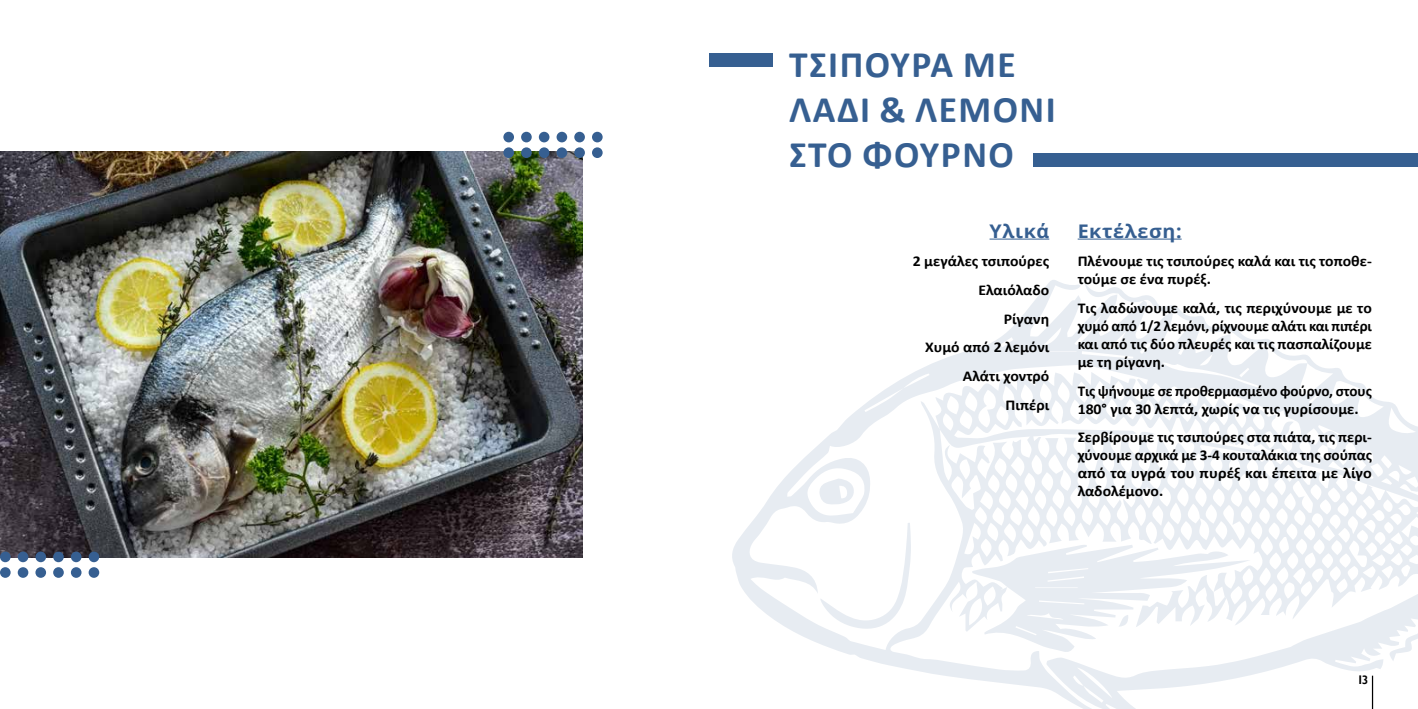
<style>
.page{position:relative;width:1418px;height:709px;background:#fff}
.page>*{position:absolute;margin:0;border:0;box-sizing:border-box;transform-origin:0 0}
.t1{font:700 37.5px/45px "Calibri";letter-spacing:.04em;color:#365f91}
.t2{font:700 18.75px "Open Sans";letter-spacing:.03em;color:#365f91;scale:1.05 1}
.t3{font:700 15px/28.6px "Calibri";color:#000;text-align:right;scale:1.05 1}
.t4{font:700 15px/18px "Calibri";color:#000;text-align:justify;scale:1.04 1}
.t5{font:700 15px/18px "Calibri";color:#000}
.t6{font:600 12.5px "Gill Sans Hel";color:#000}
</style>
<div class="page">
<svg style="left:732px;top:280px;width:685px;height:429px"></svg>
<svg style="left:972px;top:544px;width:278px;height:108px"></svg>
<svg style="left:820px;top:522px;width:91px;height:112px"></svg>
<svg style="left:1138px;top:432px;width:17px;height:4px"></svg>
<svg style="left:818px;top:478px;width:36px;height:26px"></svg>
<img style="left:0;top:151px;width:582px;height:407px">
<div style="left:503px;top:132px;width:11px;height:10px;background:#365f91;border-radius:50%"></div>
<div style="left:521px;top:132px;width:10px;height:10px;background:#365f91;border-radius:50%"></div>
<div style="left:539px;top:132px;width:10px;height:10px;background:#365f91;border-radius:50%"></div>
<div style="left:556px;top:132px;width:11px;height:10px;background:#365f91;border-radius:50%"></div>
<div style="left:574px;top:132px;width:11px;height:10px;background:#365f91;border-radius:50%"></div>
<div style="left:592px;top:132px;width:10px;height:10px;background:#365f91;border-radius:50%"></div>
<div style="left:503px;top:147px;width:11px;height:11px;background:#365f91;border-radius:50%"></div>
<div style="left:521px;top:147px;width:10px;height:11px;background:#365f91;border-radius:50%"></div>
<div style="left:539px;top:147px;width:10px;height:11px;background:#365f91;border-radius:50%"></div>
<div style="left:556px;top:147px;width:11px;height:11px;background:#365f91;border-radius:50%"></div>
<div style="left:574px;top:147px;width:11px;height:11px;background:#365f91;border-radius:50%"></div>
<div style="left:592px;top:147px;width:10px;height:11px;background:#365f91;border-radius:50%"></div>
<div style="left:0;top:551px;width:11px;height:11px;background:#365f91;border-radius:50%"></div>
<div style="left:18px;top:551px;width:10px;height:11px;background:#365f91;border-radius:50%"></div>
<div style="left:35px;top:551px;width:11px;height:11px;background:#365f91;border-radius:50%"></div>
<div style="left:53px;top:551px;width:11px;height:11px;background:#365f91;border-radius:50%"></div>
<div style="left:71px;top:551px;width:10px;height:11px;background:#365f91;border-radius:50%"></div>
<div style="left:89px;top:551px;width:10px;height:11px;background:#365f91;border-radius:50%"></div>
<div style="left:0;top:567px;width:11px;height:11px;background:#365f91;border-radius:50%"></div>
<div style="left:18px;top:567px;width:10px;height:11px;background:#365f91;border-radius:50%"></div>
<div style="left:35px;top:567px;width:11px;height:11px;background:#365f91;border-radius:50%"></div>
<div style="left:53px;top:567px;width:11px;height:11px;background:#365f91;border-radius:50%"></div>
<div style="left:71px;top:567px;width:10px;height:11px;background:#365f91;border-radius:50%"></div>
<div style="left:89px;top:567px;width:10px;height:11px;background:#365f91;border-radius:50%"></div>
<div style="left:1033px;top:153px;width:384px;height:14px;background:#365f91"></div>
<div style="left:709px;top:53px;width:63px;height:14px;background:#365f91"></div>
<hr style="left:989px;top:239px;width:60px;height:1px;background:#365f91">
<hr style="left:1077px;top:239px;width:104px;height:1px;background:#365f91">
<h1 class="t1" style="left:789px;top:41px;width:268px">ΤΣΙΠΟΎΡΑ ΜΕ<br>ΛΆΔΙ &amp; ΛΕΜΌΝΙ<br>ΣΤΟ ΦΟΎΡΝΟ</h1>
<p class="t2" style="left:989px;top:218px;width:58px">Υλικά</p>
<p class="t3" style="left:912px;top:247px;width:132px">2 μεγάλες τσιπούρες<br>Ελαιόλαδο<br>Ρίγανη<br>Χυμό από 2 λεμόνι<br>Αλάτι χοντρό<br>Πιπέρι</p>
<p class="t2" style="left:1077px;top:218px;width:100px">Εκτέλεση:</p>
<p class="t3" style="left:1077px;top:252px;width:282px;line-height:18px;text-align:left">Πλένουμε τις τσιπούρες καλά και τις τοποθε&shy;τούμε σε ένα πυρέξ.</p>
<p class="t3" style="left:1077px;top:299px;width:282px;line-height:18px;text-align:justify">Τις λαδώνουμε καλά, τις περιχύνουμε με το χυμό από 1/2 λεμόνι, ρίχνουμε αλάτι και πιπέρι και από τις δύο πλευρές και τις πασπαλίζουμε με τη ρίγανη.</p>
<p class="t5" style="left:1077px;top:381px;width:296px">Τις ψήνουμε σε προθερμασμένο φούρνο, στους<br>180° για 30 λεπτά, χωρίς να τις γυρίσουμε.</p>
<p class="t4" style="left:1077px;top:428px;width:284px">Σερβίρουμε τις τσιπούρες στα πιάτα, τις περι&shy;χύνουμε αρχικά με 3-4 κουταλάκια της σούπας από τα υγρά του πυρέξ και έπειτα με λίγο λαδολέμονο.</p>
<p class="t6" style="left:1358px;top:673px;width:11px">13</p>
</div>
